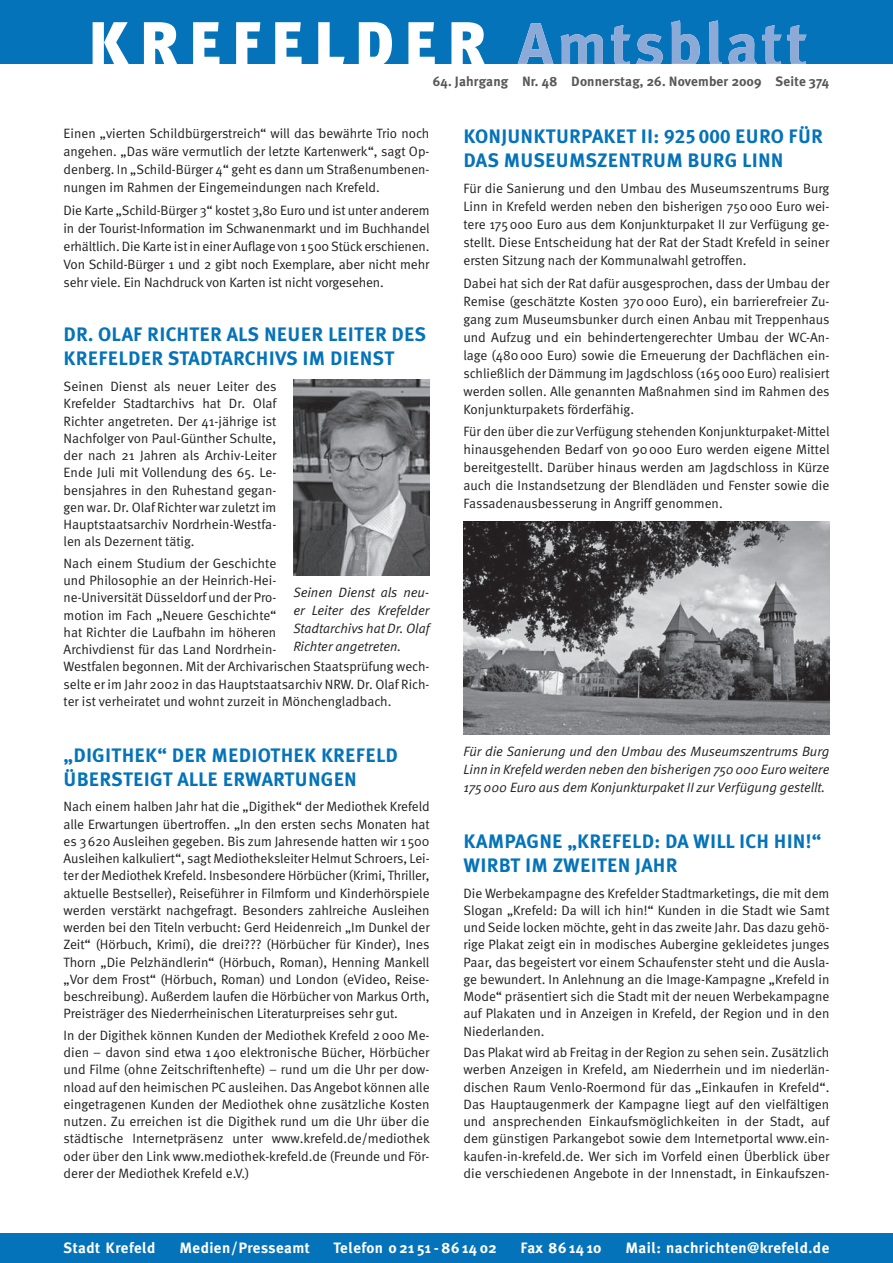
<style>
.page{position:relative;width:893px;height:1263px;background:#fff}
.page>*{position:absolute;margin:0;border:0;box-sizing:border-box;transform-origin:0 0}
.t1{font:700 19.5px/24px "Meta Plus";letter-spacing:.01em;color:#0473b9}
.t2{font:700 15px "Meta Plus";letter-spacing:.025em;color:#fff}
.t3{font:13.5px/17.2px "Meta Normal";color:#231f20;text-align:justify}
.t4{font:italic 13.5px/18px "Meta Normal";color:#231f20;text-align:justify}
.t5{font:700 13.5px "Meta Plus";letter-spacing:.01em;color:#57585a}
.s1{font-family:"Meta Plus Bold Caps";font-weight:400}
</style>
<div class="page">
<div style="left:0;top:0;width:892px;height:64px;background:#0473b9"></div>
<svg style="left:93px;top:22px;width:392px;height:42px"></svg>
<svg style="left:517px;top:20px;width:289px;height:44px"></svg>
<div style="left:0;top:1233px;width:892px;height:30px;background:#0473b9"></div>
<img style="left:463px;top:522px;width:366px;height:212px">
<img style="left:293px;top:380px;width:136px;height:196px">
<p class="t5" style="left:433px;top:76px;width:398px">64. Jahrgang Nr. 48 Donnerstag, 26. November 2009 Seite 374</p>
<p class="t3" style="left:64px;top:126px;width:367px;line-height:18px">Einen „vierten Schildbürgerstreich“ will das bewährte Trio noch angehen. „Das wäre vermutlich der letzte Kartenwerk“, sagt Op&shy;denberg. In „Schild-Bürger 4“ geht es dann um Straßenumbenen&shy;nungen im Rahmen der Eingemeindungen nach Krefeld.</p>
<p class="t3" style="left:64px;top:202px;width:367px;line-height:18px">Die Karte „Schild-Bürger 3“ kostet 3,80 Euro und ist unter anderem in der Tourist-Information im Schwanenmarkt und im Buchhandel erhältlich. Die Karte ist in einer Auflage von 1 500 Stück erschienen.<br>Von Schild-Bürger 1 und 2 gibt noch Exemplare, aber nicht mehr sehr viele. Ein Nachdruck von Karten ist nicht vorgesehen.</p>
<h1 class="t1" style="left:64px;top:324px;width:364px">DR. OLAF RICHTER ALS NEUER LEITER DES<br>KREFELDER STADTARCHIVS IM DIENST</h1>
<p class="t3" style="left:64px;top:379px;width:214px">Seinen Dienst als neuer Leiter des Krefelder Stadtarchivs hat Dr. Olaf Richter angetreten. Der 41-jährige ist Nachfolger von Paul-Günther Schulte, der nach 21 Jahren als Archiv-Leiter Ende Juli mit Vollendung des 65. Le&shy;bensjahres in den Ruhestand gegan&shy;gen war. Dr. Olaf Richter war zuletzt im Hauptstaatsarchiv Nordrhein-Westfa&shy;len als Dezernent tätig.</p>
<p class="t3" style="left:64px;top:556px;width:367px;text-align:left">Nach einem Studium der Geschichte<br>und Philosophie an der Heinrich-Hei-<br>ne-Universität Düsseldorf und der Pro-<br>motion im Fach „Neuere Geschichte“<br>hat Richter die Laufbahn im höheren<br>Archivdienst für das Land Nordrhein-<br>Westfalen begonnen. Mit der Archivarischen Staatsprüfung wech&shy;selte er im Jahr 2002 in das Hauptstaatsarchiv NRW. Dr. Olaf Rich&shy;ter ist verheiratet und wohnt zurzeit in Mönchengladbach.</p>
<p class="t4" style="left:293px;top:585px;width:138px">Seinen Dienst als neu&shy;er Leiter des Krefelder Stadtarchivs hat Dr. Olaf Richter angetreten.</p>
<h1 class="t1" style="left:64px;top:744px;width:336px">„DIGITHEK“ DER MEDIOTHEK KREFELD<br>ÜBERSTEIGT ALLE ERWARTUNGEN</h1>
<p class="t3" style="left:64px;top:799px;width:367px">Nach einem halben Jahr hat die „Digithek“ der Mediothek Krefeld alle Erwartungen übertroffen. „In den ersten sechs Monaten hat es 3 620 Ausleihen gegeben. Bis zum Jahresende hatten wir 1 500<br>Ausleihen kalkuliert“, sagt Mediotheksleiter Helmut Schroers, Lei&shy;ter der Mediothek Krefeld. Insbesondere Hörbücher (Krimi, Thriller, aktuelle Bestseller), Reiseführer in Filmform und Kinderhörspiele werden verstärkt nachgefragt. Besonders zahlreiche Ausleihen werden bei den Titeln verbucht: Gerd Heidenreich „Im Dunkel der Zeit“ (Hörbuch, Krimi), die drei??? (Hörbücher für Kinder), Ines Thorn „Die Pelzhändlerin“ (Hörbuch, Roman), Henning Mankell „Vor dem Frost“ (Hörbuch, Roman) und London (eVideo, Reise&shy;beschreibung). Außerdem laufen die Hörbücher von Markus Orth, Preisträger des Niederrheinischen Literaturpreises sehr gut.</p>
<p class="t3" style="left:64px;top:1028px;width:368px">In der Digithek können Kunden der Mediothek Krefeld 2 000 Me&shy;dien – davon sind etwa 1 400 elektronische Bücher, Hörbücher und Filme (ohne Zeitschriftenhefte) – rund um die Uhr per dow&shy;nload auf den heimischen PC ausleihen. Das Angebot können alle eingetragenen Kunden der Mediothek ohne zusätzliche Kosten nutzen. Zu erreichen ist die Digithek rund um die Uhr über die städtische Internetpräsenz unter www.krefeld.de/mediothek oder über den Link www.mediothek-krefeld.de (Freunde und För&shy;derer der Mediothek Krefeld e.V.)</p>
<h1 class="t1" style="left:463px;top:125px;width:361px">KONJUNKTURPAKET II: <span class="s1">925 000</span> EURO FÜR<br>DAS MUSEUMSZENTRUM BURG LINN</h1>
<p class="t3" style="left:463px;top:181px;width:367px;line-height:18px">Für die Sanierung und den Umbau des Museumszentrums Burg Linn in Krefeld werden neben den bisherigen 750 000 Euro wei&shy;tere 175 000 Euro aus dem Konjunkturpaket II zur Verfügung ge&shy;stellt. Diese Entscheidung hat der Rat der Stadt Krefeld in seiner ersten Sitzung nach der Kommunalwahl getroffen.</p>
<p class="t3" style="left:463px;top:275px;width:367px;line-height:18px">Dabei hat sich der Rat dafür ausgesprochen, dass der Umbau der Remise (geschätzte Kosten 370 000 Euro), ein barrierefreier Zu&shy;gang zum Museumsbunker durch einen Anbau mit Treppenhaus und Aufzug und ein behindertengerechter Umbau der WC-An&shy;lage (480 000 Euro) sowie die Erneuerung der Dachflächen ein&shy;schließlich der Dämmung im Jagdschloss (165 000 Euro) realisiert werden sollen. Alle genannten Maßnahmen sind im Rahmen des Konjunkturpakets förderfähig.</p>
<p class="t3" style="left:463px;top:423px;width:367px;line-height:18px">Für den über die zur Verfügung stehenden Konjunkturpaket-Mittel hinausgehenden Bedarf von 90 000 Euro werden eigene Mittel bereitgestellt. Darüber hinaus werden am Jagdschloss in Kürze auch die Instandsetzung der Blendläden und Fenster sowie die Fassadenausbesserung in Angriff genommen.</p>
<p class="t4" style="left:463px;top:744px;width:367px">Für die Sanierung und den Umbau des Museumszentrums Burg Linn in Krefeld werden neben den bisherigen 750 000 Euro weitere 175 000 Euro aus dem Konjunkturpaket II zur Verfügung gestellt.</p>
<h1 class="t1" style="left:463px;top:830px;width:359px">KAMPAGNE „KREFELD: DA WILL ICH HIN!“<br>WIRBT IM ZWEITEN JAHR</h1>
<p class="t3" style="left:463px;top:885px;width:367px">Die Werbekampagne des Krefelder Stadtmarketings, die mit dem Slogan „Krefeld: Da will ich hin!“ Kunden in die Stadt wie Samt und Seide locken möchte, geht in das zweite Jahr. Das dazu gehö&shy;rige Plakat zeigt ein in modisches Aubergine gekleidetes junges Paar, das begeistert vor einem Schaufenster steht und die Ausla&shy;ge bewundert. In Anlehnung an die Image-Kampagne „Krefeld in Mode“ präsentiert sich die Stadt mit der neuen Werbekampagne auf Plakaten und in Anzeigen in Krefeld, der Region und in den Niederlanden.</p>
<p class="t3" style="left:463px;top:1045px;width:367px">Das Plakat wird ab Freitag in der Region zu sehen sein. Zusätzlich werben Anzeigen in Krefeld, am Niederrhein und im niederlän&shy;dischen Raum Venlo-Roermond für das „Einkaufen in Krefeld“.<br>Das Hauptaugenmerk der Kampagne liegt auf den vielfältigen und ansprechenden Einkaufsmöglichkeiten in der Stadt, auf dem günstigen Parkangebot sowie dem Internetportal www.ein&shy;kaufen-in-krefeld.de. Wer sich im Vorfeld einen Überblick über die verschiedenen Angebote in der Innenstadt, in Einkaufszen-</p>
<p class="t2" style="left:64px;top:1242px;width:93px">Stadt Krefeld</p>
<p class="t2" style="left:179px;top:1242px;width:132px">Medien/Presseamt</p>
<p class="t2" style="left:333px;top:1242px;width:165px">Telefon 0 21 51 - 86 14 02</p>
<p class="t2" style="left:520px;top:1242px;width:82px">Fax 86 14 10</p>
<p class="t2" style="left:625px;top:1242px;width:205px">Mail: nachrichten@krefeld.de</p>
</div>
